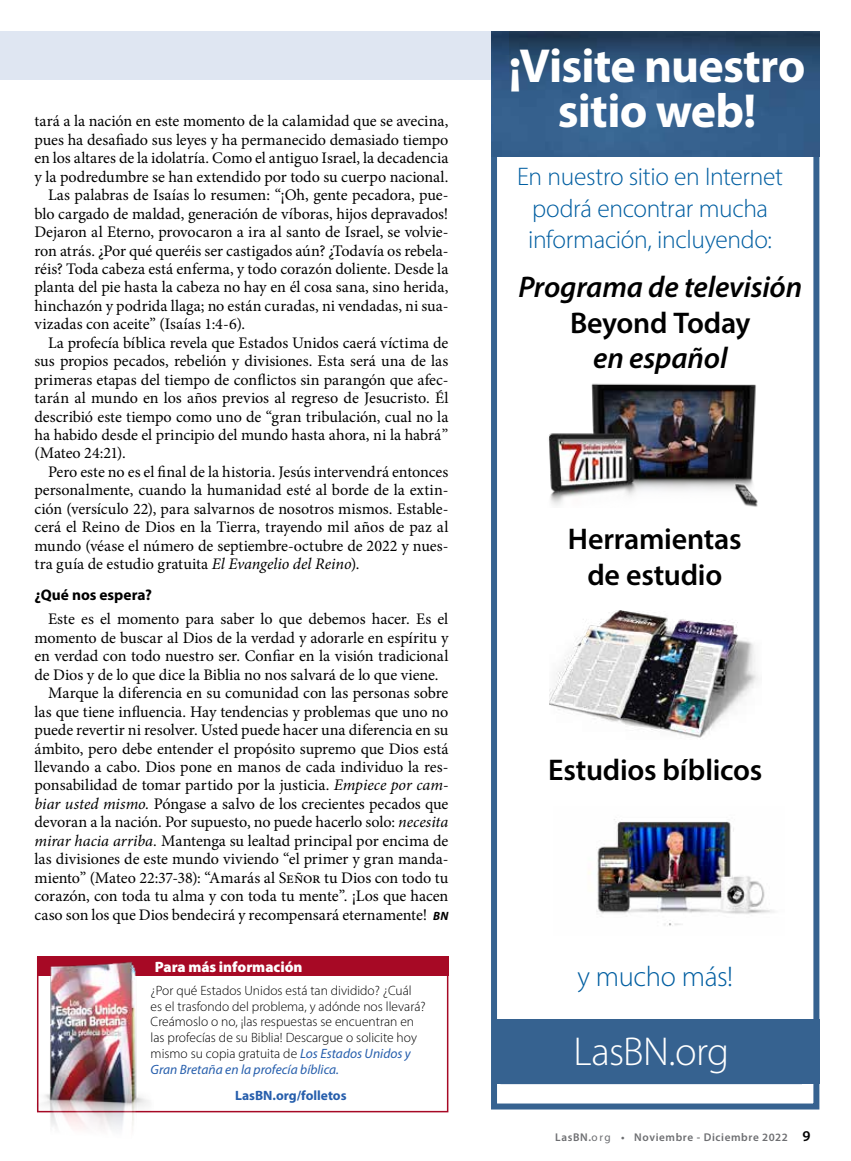
<style>
.page{position:relative;width:851px;height:1161px;background:#fff}
.page>*{position:absolute;margin:0;border:0;box-sizing:border-box;transform-origin:0 0}
.t1{font:700 48px/45px "Myriad Pro";letter-spacing:-.015em;color:#fff;text-align:center}
.t2{font:300 40.5px "Myriad Pro";letter-spacing:-.02em;color:#fff}
.t3{font:600 30px/36.3px "Myriad Pro";letter-spacing:-.01em;color:#000;text-align:center}
.t4{font:italic 600 30px "Myriad Pro";letter-spacing:-.005em;color:#000}
.t5{font:300 28.5px "Myriad Pro";letter-spacing:-.015em;color:#005ea1}
.t6{font:300 25.5px/31.5px "Myriad Pro";letter-spacing:-.015em;color:#005ea1;text-align:center}
.t7{font:16.2px "Minion Pro";letter-spacing:-.005em;color:#000}
.t8{font:700 15.3px "Myriad Pro";color:#000}
.t9{font:900 15px "Myriad Pro";letter-spacing:-.005em;color:#fff}
.t10{font:300 13.5px/15.8px "Myriad Pro";color:#000}
.t11{font:700 13.5px "Myriad Pro";color:#265eac}
.t12{font:600 11.25px "Myriad Pro";letter-spacing:.05em;color:#6d6e71}
.s1{font-style:italic}
.s2{font-family:"Myriad Pro";font-weight:700;font-style:italic;font-size:12px}
.s3{font-weight:400;font-style:italic;color:#265eac}
.s4{font-weight:400}
.s5{font-size:15px;color:#000}
</style>
<div class="page">
<div style="left:37px;top:957px;width:411px;height:19px;background:#a70925"></div>
<div style="left:491px;top:150px;width:328px;height:960px;border:6px solid #366290"></div>
<div style="left:497px;top:1019px;width:322px;height:65px;background:#366290"></div>
<img style="left:491px;top:31px;width:328px;height:125px">
<img style="left:549px;top:611px;width:209px;height:127px">
<img style="left:588px;top:819px;width:186px;height:107px">
<div style="left:0;top:32px;width:509px;height:48px;background:#dfe6f2"></div>
<div style="left:37px;top:957px;width:411px;height:155px;border:2px solid #a70925"></div>
<img style="left:548px;top:383px;width:210px;height:124px">
<img style="left:36px;top:957px;width:117px;height:173px">
<p class="t7" style="left:34px;top:110px;width:415px">tará a la nación en este momento de la calamidad que se avecina,</p>
<p class="t7" style="left:34px;top:129px;width:415px">pues ha desafiado sus leyes y ha permanecido demasiado tiempo</p>
<p class="t7" style="left:34px;top:147px;width:415px">en los altares de la idolatría. Como el antiguo Israel, la decadencia</p>
<p class="t7" style="left:34px;top:166px;width:415px">y la podredumbre se han extendido por todo su cuerpo nacional.</p>
<p class="t7" style="left:48px;top:184px;width:402px">Las palabras de Isaías lo resumen: “¡Oh, gente pecadora, pue-</p>
<p class="t7" style="left:34px;top:203px;width:415px">blo cargado de maldad, generación de víboras, hijos depravados!</p>
<p class="t7" style="left:34px;top:221px;width:415px">Dejaron al Eterno, provocaron a ira al santo de Israel, se volvie-</p>
<p class="t7" style="left:34px;top:240px;width:415px">ron atrás. ¿Por qué queréis ser castigados aún? ¿Todavía os rebela-</p>
<p class="t7" style="left:34px;top:258px;width:415px">réis? Toda cabeza está enferma, y todo corazón doliente. Desde la</p>
<p class="t7" style="left:34px;top:276px;width:415px">planta del pie hasta la cabeza no hay en él cosa sana, sino herida,</p>
<p class="t7" style="left:34px;top:295px;width:415px">hinchazón y podrida llaga; no están curadas, ni vendadas, ni sua-</p>
<p class="t7" style="left:34px;top:313px;width:212px">vizadas con aceite” (Isaías 1:4-6).</p>
<p class="t7" style="left:48px;top:332px;width:402px">La profecía bíblica revela que Estados Unidos caerá víctima de</p>
<p class="t7" style="left:34px;top:350px;width:415px">sus propios pecados, rebelión y divisiones. Esta será una de las</p>
<p class="t7" style="left:34px;top:369px;width:415px">primeras etapas del tiempo de conflictos sin parangón que afec-</p>
<p class="t7" style="left:34px;top:387px;width:415px">tarán al mundo en los años previos al regreso de Jesucristo. Él</p>
<p class="t7" style="left:34px;top:406px;width:415px">describió este tiempo como uno de “gran tribulación, cual no la</p>
<p class="t7" style="left:34px;top:424px;width:415px">ha habido desde el principio del mundo hasta ahora, ni la habrá”</p>
<p class="t7" style="left:34px;top:442px;width:93px">(Mateo 24:21).</p>
<p class="t7" style="left:48px;top:461px;width:402px">Pero este no es el final de la historia. Jesús intervendrá entonces</p>
<p class="t7" style="left:34px;top:479px;width:415px">personalmente, cuando la humanidad esté al borde de la extin-</p>
<p class="t7" style="left:34px;top:498px;width:415px">ción (versículo 22), para salvarnos de nosotros mismos. Estable-</p>
<p class="t7" style="left:34px;top:516px;width:415px">cerá el Reino de Dios en la Tierra, trayendo mil años de paz al</p>
<p class="t7" style="left:34px;top:535px;width:415px">mundo (véase el número de septiembre-octubre de 2022 y nues-</p>
<p class="t7" style="left:34px;top:553px;width:326px">tra guía de estudio gratuita <span class="s1">El Evangelio del Reino</span>).</p>
<p class="t8" style="left:34px;top:584px;width:119px">¿Qué nos espera?</p>
<p class="t7" style="left:48px;top:608px;width:402px">Este es el momento para saber lo que debemos hacer. Es el</p>
<p class="t7" style="left:35px;top:627px;width:415px">momento de buscar al Dios de la verdad y adorarle en espíritu y</p>
<p class="t7" style="left:35px;top:645px;width:415px">en verdad con todo nuestro ser. Confiar en la visión tradicional</p>
<p class="t7" style="left:35px;top:664px;width:405px">de Dios y de lo que dice la Biblia no nos salvará de lo que viene.</p>
<p class="t7" style="left:48px;top:682px;width:402px">Marque la diferencia en su comunidad con las personas sobre</p>
<p class="t7" style="left:35px;top:701px;width:415px">las que tiene influencia. Hay tendencias y problemas que uno no</p>
<p class="t7" style="left:35px;top:719px;width:415px">puede revertir ni resolver. Usted puede hacer una diferencia en su</p>
<p class="t7" style="left:35px;top:738px;width:415px">ámbito, pero debe entender el propósito supremo que Dios está</p>
<p class="t7" style="left:35px;top:756px;width:415px">llevando a cabo. Dios pone en manos de cada individuo la res-</p>
<p class="t7" style="left:35px;top:774px;width:415px">ponsabilidad de tomar partido por la justicia. <span class="s1">Empiece por cam-</span></p>
<p class="t7" style="left:35px;top:793px;width:415px"><span class="s1">biar usted mismo.</span> Póngase a salvo de los crecientes pecados que</p>
<p class="t7" style="left:35px;top:811px;width:415px">devoran a la nación. Por supuesto, no puede hacerlo solo: <span class="s1">necesita</span></p>
<p class="t7" style="left:35px;top:830px;width:415px"><span class="s1">mirar hacia arriba.</span> Mantenga su lealtad principal por encima de</p>
<p class="t7" style="left:35px;top:848px;width:415px">las divisiones de este mundo viviendo “el primer y gran manda-</p>
<p class="t7" style="left:35px;top:867px;width:415px">miento” (Mateo 22:37-38): “Amarás al Señor tu Dios con todo tu</p>
<p class="t7" style="left:35px;top:885px;width:415px">corazón, con toda tu alma y con toda tu mente”. ¡Los que hacen</p>
<p class="t7" style="left:35px;top:904px;width:415px">caso son los que Dios bendecirá y recompensará eternamente! <span class="s2">BN</span></p>
<p class="t9" style="left:155px;top:957px;width:149px">Para más información</p>
<p class="t10" style="left:151px;top:982px;width:276px">¿Por qué Estados Unidos está tan dividido? ¿Cuál es el trasfondo del problema, y adónde nos llevará?<br>Creámoslo o no, ¡las respuestas se encuentran en las profecías de su Biblia! Descargue o solicite hoy mismo su copia gratuita de <span class="s3">Los Estados Unidos y Gran Bretaña en la profecía bíblica.</span></p>
<p class="t11" style="left:235px;top:1087px;width:113px">LasBN.org/folletos</p>
<h1 class="t1" style="left:508px;top:42px;width:298px">¡Visite nuestro sitio web!</h1>
<h3 class="t6" style="left:517px;top:161px;width:267px">En nuestro sitio en Internet podrá encontrar mucha información, incluyendo:</h3>
<h3 class="t4" style="left:518px;top:268px;width:285px">Programa de televisión</h3>
<h3 class="t3" style="left:570px;top:304px;width:182px">Beyond Today</h3>
<h3 class="t4" style="left:593px;top:339px;width:136px">en español</h3>
<h3 class="t3" style="left:568px;top:520px;width:175px">Herramientas de estudio</h3>
<h3 class="t3" style="left:548px;top:751px;width:215px">Estudios bíblicos</h3>
<h3 class="t5" style="left:577px;top:959px;width:157px">y mucho más!</h3>
<h2 class="t2" style="left:573px;top:1028px;width:157px">LasBN.org</h2>
<p class="t12" style="left:555px;top:1130px;width:257px">LasBN.<span class="s4">org</span> • Noviembre - Diciembre 2022 <span class="s5">9</span></p>
</div>
